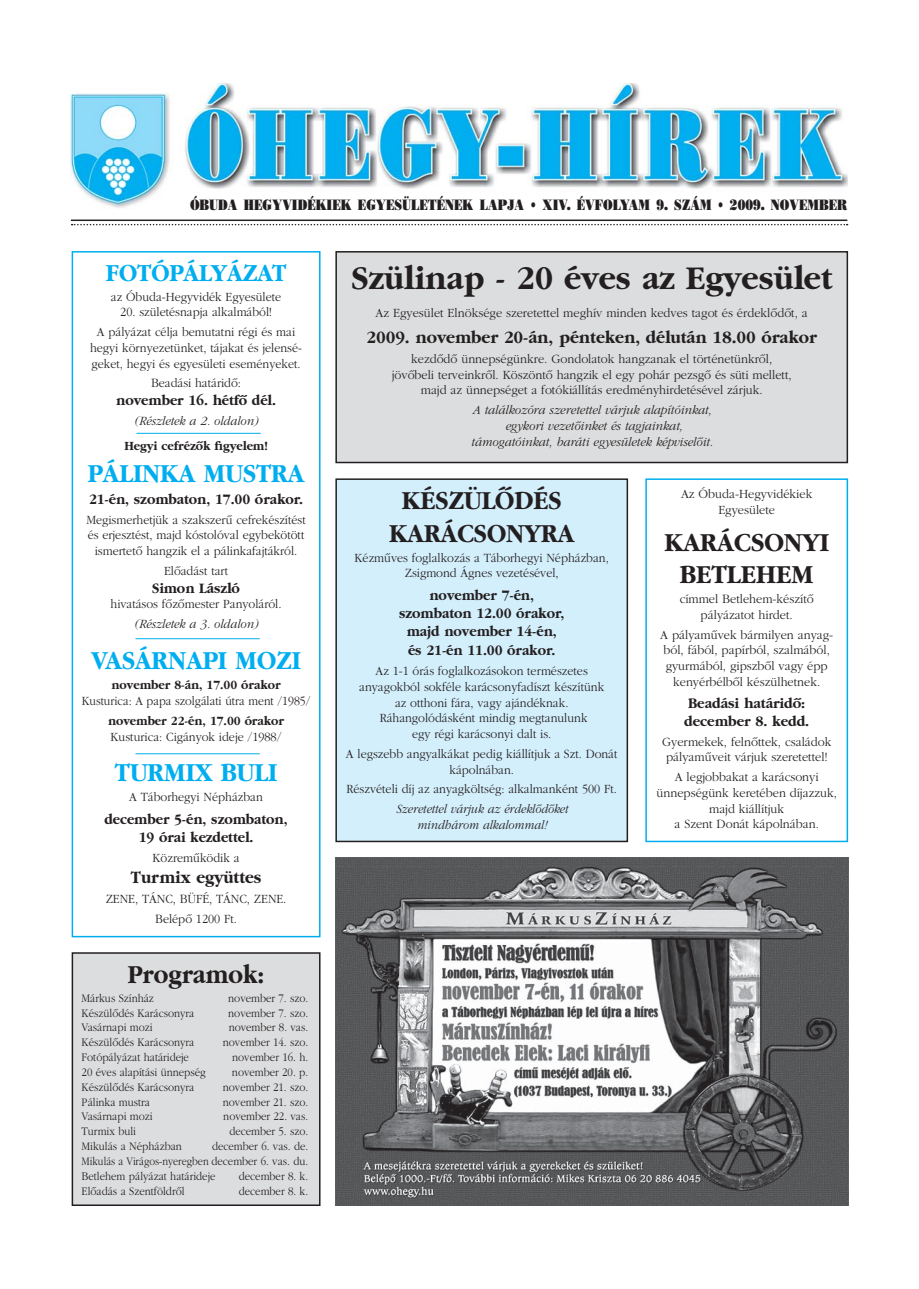
<style>
.page{position:relative;width:919px;height:1289px;background:#fff}
.page>*{position:absolute;margin:0;border:0;box-sizing:border-box;transform-origin:0 0}
.t1{font:34.5px "Garamond H Bold";color:#231f20;scale:.95 1}
.t2{font:27px "Garamond H Bold";color:#00aeef;scale:.93 1}
.t3{font:27px/32.4px "Garamond H Bold";color:#231f20;text-align:center;scale:.93 1}
.t4{font:27px/32.4px "Garamond H Bold";color:#231f20;text-align:center;scale:.95 1}
.t5{font:27px "Garamond H Bold";color:#231f20;scale:.9 1}
.t6{font:25.5px "Garamond H Bold";color:#00aeef;scale:.93 1}
.t7{font:18px "Garamond H Bold";color:#231f20;scale:.95 1}
.t8{font:18px "Garamond H Bold";color:#231f20;scale:.93 1}
.t9{font:15px/18px "Garamond H Bold";color:#231f20;text-align:center;scale:.93 1}
.t10{font:15px "H Bodoni Poster";color:#231f20;scale:.77 1}
.t11{font:15px/18px "Garamond H Bold";color:#231f20;scale:.95 1}
.t12{font:13.05px/15.6px "Garamond H Light";color:#231f20;text-align:center;scale:.93 1}
.t13{font:13.05px/15.6px "Garamond H Light";color:#231f20;text-align:center;scale:.95 1}
.t14{font:italic 13.05px/15.6px "Garamond H Light";color:#231f20;text-align:center;scale:.95 1}
.t15{font:13.05px "Garamond H Bold";color:#231f20;scale:.93 1}
.t16{font:italic 13.05px/15.6px "Garamond H Light";color:#231f20;text-align:center;scale:.91 1}
.t17{font:italic 13.05px "Garamond H Light";color:#231f20;scale:.93 1}
.t18{font:13.05px "Garamond H Light";color:#231f20;scale:.9 1}
.t19{font:12px/14.9px "Garamond H Light";color:#231f20;text-align:justify;scale:.9 1}
</style>
<div class="page">
<svg style="left:72px;top:224px;width:775px;height:1px"></svg>
<hr style="left:71px;top:219px;width:776px;height:2px;background:#231f20">
<img style="left:71px;top:83px;width:776px;height:125px">
<div style="left:336px;top:252px;width:511px;height:210px;background:#dcddde"></div>
<div style="left:335px;top:251px;width:513px;height:212px;border:2px solid #231f20"></div>
<img style="left:335px;top:857px;width:513px;height:348px">
<div style="left:72px;top:251px;width:248px;height:686px;border:2px solid #00aeef"></div>
<div style="left:336px;top:479px;width:291px;height:362px;background:#d4effc"></div>
<div style="left:335px;top:478px;width:293px;height:364px;border:2px solid #231f20"></div>
<div style="left:645px;top:478px;width:203px;height:364px;border:2px solid #00aeef"></div>
<div style="left:72px;top:953px;width:248px;height:252px;background:#dcddde"></div>
<div style="left:72px;top:952px;width:248px;height:253px;border:2px solid #231f20"></div>
<hr style="left:136px;top:433px;width:125px;height:1px;background:#00aeef">
<hr style="left:135px;top:638px;width:125px;height:1px;background:#00aeef">
<hr style="left:135px;top:753px;width:125px;height:1px;background:#00aeef">
<p class="t10" style="left:190px;top:198px;width:855px">ÓBUDA HEGYVIDÉKIEK EGYESÜLETÉNEK LAPJA • XIV. ÉVFOLYAM 9. SZÁM • 2009. NOVEMBER</p>
<h3 class="t6" style="left:106px;top:262px;width:196px">FOTÓPÁLYÁZAT</h3>
<p class="t12" style="left:111px;top:290px;width:185px">az Óbuda-Hegyvidék Egyesülete</p>
<p class="t12" style="left:97px;top:303px;width:215px;line-height:20px">20. születésnapja alkalmából!<br>A pályázat célja bemutatni régi és mai</p>
<p class="t12" style="left:90px;top:341px;width:229px;text-align:left">hegyi környezetünket, tájakat és jelensé&shy;geket, hegyi és egyesületi eseményeket.</p>
<p class="t12" style="left:151px;top:376px;width:98px">Beadási határidô:</p>
<p class="t9" style="left:116px;top:393px;width:173px">november 16. hétfô dél.</p>
<p class="t17" style="left:134px;top:416px;width:135px">(Részletek a 2. oldalon)</p>
<p class="t15" style="left:124px;top:440px;width:156px">Hegyi cefrézôk figyelem!</p>
<h2 class="t2" style="left:88px;top:463px;width:234px">PÁLINKA MUSTRA</h2>
<p class="t9" style="left:89px;top:491px;width:232px">21-én, szombaton, 17.00 órakor.</p>
<p class="t12" style="left:86px;top:512px;width:237px">Megismerhetjük a szakszerû cefrekészítést és erjesztést, majd kóstolóval egybekötött ismertetô hangzik el a pálinkafajtákról.</p>
<p class="t12" style="left:164px;top:564px;width:70px">Elôadást tart</p>
<p class="t9" style="left:152px;top:580px;width:96px">Simon László</p>
<p class="t12" style="left:110px;top:597px;width:185px">hivatásos fôzômester Panyoláról.</p>
<p class="t17" style="left:134px;top:619px;width:135px">(Részletek a 3. oldalon)</p>
<h2 class="t2" style="left:91px;top:650px;width:227px">VASÁRNAPI MOZI</h2>
<p class="t15" style="left:111px;top:680px;width:183px">november 8-án, 17.00 órakor</p>
<p class="t18" style="left:82px;top:695px;width:256px">Kusturica: A papa szolgálati útra ment /1985/</p>
<p class="t15" style="left:108px;top:715px;width:191px">november 22-én, 17.00 órakor</p>
<p class="t12" style="left:111px;top:729px;width:185px">Kusturica: Cigányok ideje /1988/</p>
<h2 class="t2" style="left:115px;top:762px;width:176px">TURMIX BULI</h2>
<p class="t12" style="left:129px;top:790px;width:145px">A Táborhegyi Népházban</p>
<p class="t9" style="left:104px;top:811px;width:198px">december 5-én, szombaton,<br>19 órai kezdettel.</p>
<p class="t12" style="left:153px;top:850px;width:95px">Közremûködik a</p>
<h3 class="t8" style="left:131px;top:870px;width:142px">Turmix együttes</h3>
<p class="t12" style="left:106px;top:890px;width:196px;line-height:20px">ZENE, TÁNC, BÜFÉ, TÁNC, ZENE.<br>Belépô 1200 Ft.</p>
<h2 class="t5" style="left:128px;top:963px;width:153px">Programok:</h2>
<p class="t19" style="left:82px;top:991px;width:82px">Márkus Színház</p>
<p class="t19" style="left:228px;top:991px;width:90px">november 7. szo.</p>
<p class="t19" style="left:82px;top:1006px;width:127px">Készülôdés Karácsonyra</p>
<p class="t19" style="left:228px;top:1006px;width:90px">november 7. szo.</p>
<p class="t19" style="left:82px;top:1021px;width:80px">Vasárnapi mozi</p>
<p class="t19" style="left:229px;top:1021px;width:90px">november 8. vas.</p>
<p class="t19" style="left:82px;top:1035px;width:127px">Készülôdés Karácsonyra</p>
<p class="t19" style="left:223px;top:1035px;width:96px">november 14. szo.</p>
<p class="t19" style="left:82px;top:1050px;width:121px">Fotópályázat határideje</p>
<p class="t19" style="left:232px;top:1050px;width:86px">november 16. h.</p>
<p class="t19" style="left:82px;top:1065px;width:139px">20 éves alapítási ünnepség</p>
<p class="t19" style="left:232px;top:1065px;width:86px">november 20. p.</p>
<p class="t19" style="left:82px;top:1080px;width:127px">Készülôdés Karácsonyra</p>
<p class="t19" style="left:223px;top:1080px;width:96px">november 21. szo.</p>
<p class="t19" style="left:82px;top:1095px;width:77px">Pálinka mustra</p>
<p class="t19" style="left:223px;top:1095px;width:96px">november 21. szo.</p>
<p class="t19" style="left:82px;top:1110px;width:80px">Vasárnapi mozi</p>
<p class="t19" style="left:223px;top:1110px;width:96px">november 22. vas.</p>
<p class="t19" style="left:82px;top:1124px;width:62px">Turmix buli</p>
<p class="t19" style="left:229px;top:1124px;width:89px">december 5. szo.</p>
<p class="t19" style="left:82px;top:1139px;width:113px">Mikulás a Népházban</p>
<p class="t19" style="left:82px;top:1139px;width:253px;text-indent:130px">december 6. vas. de.<br>Mikulás a Virágos-nyeregben december 6. vas. du.<br>Betlehem pályázat határideje</p>
<p class="t19" style="left:239px;top:1169px;width:79px">december 8. k.</p>
<p class="t19" style="left:82px;top:1184px;width:116px">Elôadás a Szentföldrôl</p>
<p class="t19" style="left:239px;top:1184px;width:79px">december 8. k.</p>
<h1 class="t1" style="left:351px;top:264px;width:507px">Szülinap - 20 éves az Egyesület</h1>
<p class="t13" style="left:375px;top:306px;width:456px">Az Egyesület Elnöksége szeretettel meghív minden kedves tagot és érdeklôdôt, a</p>
<h3 class="t7" style="left:366px;top:330px;width:475px">2009. november 20-án, pénteken, délután 18.00 órakor</h3>
<p class="t13" style="left:392px;top:352px;width:422px">kezdôdô ünnepségünkre. Gondolatok hangzanak el történetünkrôl, jövôbeli terveinkrôl. Köszöntô hangzik el egy pohár pezsgô és süti mellett, majd az ünnepséget a fotókiállítás eredményhirdetésével zárjuk.</p>
<p class="t14" style="left:471px;top:403px;width:256px">A találkozóra szeretettel várjuk alapítóinkat, egykori vezetôinket és tagjainkat, támogatóinkat, baráti egyesületek képviselôit.</p>
<h2 class="t3" style="left:389px;top:486px;width:201px">KÉSZÜLÔDÉS<br>KARÁCSONYRA</h2>
<p class="t12" style="left:354px;top:550px;width:275px">Kézmûves foglalkozás a Táborhegyi Népházban,<br>Zsigmond Ágnes vezetésével,</p>
<p class="t9" style="left:399px;top:587px;width:179px">november 7-én, szombaton 12.00 órakor, majd november 14-én,</p>
<p class="t9" style="left:408px;top:642px;width:160px">és 21-én 11.00 órakor.</p>
<p class="t12" style="left:359px;top:664px;width:265px">Az 1-1 órás foglalkozásokon természetes anyagokból sokféle karácsonyfadíszt készítünk az otthoni fára, vagy ajándéknak.<br>Ráhangolódásként mindig megtanulunk<br>egy régi karácsonyi dalt is.</p>
<p class="t12" style="left:346px;top:747px;width:293px">A legszebb angyalkákat pedig kiállítjuk a Szt. Donát kápolnában.</p>
<p class="t12" style="left:346px;top:782px;width:292px">Részvételi díj az anyagköltség: alkalmanként 500 Ft.</p>
<p class="t16" style="left:395px;top:802px;width:191px">Szeretettel várjuk az érdeklôdôket mindhárom alkalommal!</p>
<p class="t13" style="left:681px;top:487px;width:140px">Az Óbuda-Hegyvidékiek<br>Egyesülete</p>
<h2 class="t4" style="left:664px;top:528px;width:175px">KARÁCSONYI<br>BETLEHEM</h2>
<p class="t13" style="left:679px;top:592px;width:143px">címmel Betlehem-készítô pályázatot hirdet.</p>
<p class="t13" style="left:660px;top:627px;width:184px">A pályamûvek bármilyen anyag&shy;ból, fából, papírból, szalmából, gyurmából, gipszbôl vagy épp kenyérbélbôl készülhetnek.</p>
<p class="t11" style="left:684px;top:695px;width:133px">Beadási határidô: december 8. kedd.</p>
<p class="t13" style="left:662px;top:734px;width:180px">Gyermekek, felnôttek, családok pályamûveit várjuk szeretettel!</p>
<p class="t13" style="left:656px;top:770px;width:191px">A legjobbakat a karácsonyi ünnepségünk keretében díjazzuk, majd kiállítjuk<br>a Szent Donát kápolnában.</p>
</div>
